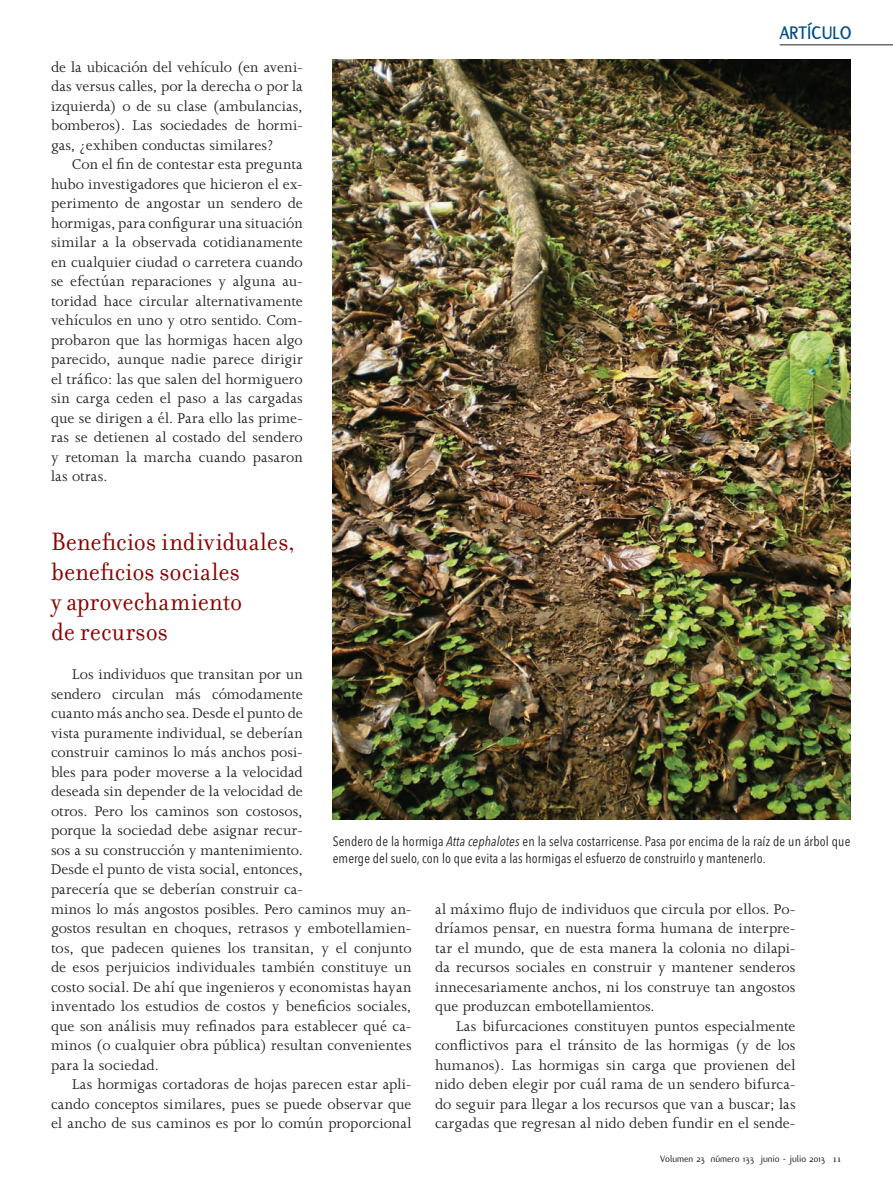
<style>
.page{position:relative;width:893px;height:1191px;background:#fff}
.page>*{position:absolute;margin:0;border:0;box-sizing:border-box;transform-origin:0 0}
.t1{font:27px/30px "Filosofia";letter-spacing:.005em;color:#8b0202;scale:.95 1}
.t2{font:700 19.5px "Flux";letter-spacing:.01em;color:#004e83;scale:.95 1}
.t3{font:16.2px/19.5px "Joanna";letter-spacing:.005em;color:#231f20;text-align:justify}
.t4{font:condensed 13.5px/16.5px "Avenir Next LT Pro";letter-spacing:.01em;color:#231f20}
.t5{font:10.2px "Flux";color:#231f20}
.s1{font-style:italic}
.s2{font-family:"Filosofia";font-size:11.25px}
</style>
<div class="page">
<img style="left:333px;top:60px;width:517px;height:759px">
<hr style="left:780px;top:45px;width:113px;height:1px;background:#231f20">
<p class="t3" style="left:51px;top:57px;width:253px">de la ubicación del vehículo (en aveni&shy;das versus calles, por la derecha o por la izquierda) o de su clase (ambulancias, bomberos). Las sociedades de hormi&shy;gas, ¿exhiben conductas similares?</p>
<p class="t3" style="left:51px;top:155px;width:253px;text-indent:21px">Con el fin de contestar esta pregunta hubo investigadores que hicieron el ex&shy;perimento de angostar un sendero de hormigas, para configurar una situación similar a la observada cotidianamente en cualquier ciudad o carretera cuando se efectúan reparaciones y alguna au&shy;toridad hace circular alternativamente vehículos en uno y otro sentido. Com&shy;probaron que las hormigas hacen algo parecido, aunque nadie parece dirigir el tráfico: las que salen del hormiguero sin carga ceden el paso a las cargadas que se dirigen a él. Para ello las prime&shy;ras se detienen al costado del sendero y retoman la marcha cuando pasaron las otras.</p>
<p class="t2" style="left:780px;top:22px;width:77px">ARTÍCULO</p>
<h1 class="t1" style="left:51px;top:527px;width:258px">Beneficios individuales, beneficios sociales<br>y aprovechamiento<br>de recursos</h1>
<p class="t3" style="left:51px;top:665px;width:362px;text-align:left;text-indent:21px">Los individuos que transitan por un<br>sendero circulan más cómodamente<br>cuanto más ancho sea. Desde el punto de<br>vista puramente individual, se deberían<br>construir caminos lo más anchos posi-<br>bles para poder moverse a la velocidad<br>deseada sin depender de la velocidad de<br>otros. Pero los caminos son costosos,<br>porque la sociedad debe asignar recur-<br>sos a su construcción y mantenimiento.<br>Desde el punto de vista social, entonces,<br>parecería que se deberían construir ca-<br>minos lo más angostos posibles. Pero caminos muy an&shy;gostos resultan en choques, retrasos y embotellamien&shy;tos, que padecen quienes los transitan, y el conjunto de esos perjuicios individuales también constituye un costo social. De ahí que ingenieros y economistas hayan inventado los estudios de costos y beneficios sociales, que son análisis muy refinados para establecer qué ca&shy;minos (o cualquier obra pública) resultan convenientes para la sociedad.</p>
<p class="t3" style="left:51px;top:1074px;width:362px;text-indent:21px">Las hormigas cortadoras de hojas parecen estar apli&shy;cando conceptos similares, pues se puede observar que el ancho de sus caminos es por lo común proporcional</p>
<p class="t4" style="left:333px;top:833px;width:519px">Sendero de la hormiga <span class="s1">Atta cephalotes</span> en la selva costarricense. Pasa por encima de la raíz de un árbol que emerge del suelo, con lo que evita a las hormigas el esfuerzo de construirlo y mantenerlo.</p>
<p class="t3" style="left:435px;top:899px;width:362px">al máximo flujo de individuos que circula por ellos. Po&shy;dríamos pensar, en nuestra forma humana de interpre&shy;tar el mundo, que de esta manera la colonia no dilapi&shy;da recursos sociales en construir y mantener senderos innecesariamente anchos, ni los construye tan angostos que produzcan embotellamientos.</p>
<p class="t3" style="left:435px;top:1016px;width:362px;text-indent:21px">Las bifurcaciones constituyen puntos especialmente conflictivos para el tránsito de las hormigas (y de los humanos). Las hormigas sin carga que provienen del nido deben elegir por cuál rama de un sendero bifurca&shy;do seguir para llegar a los recursos que van a buscar; las cargadas que regresan al nido deben fundir en el sende-</p>
<p class="t5" style="left:660px;top:1153px;width:183px">Volumen 23 número 133 junio - julio 2013 <span class="s2">11</span></p>
</div>
